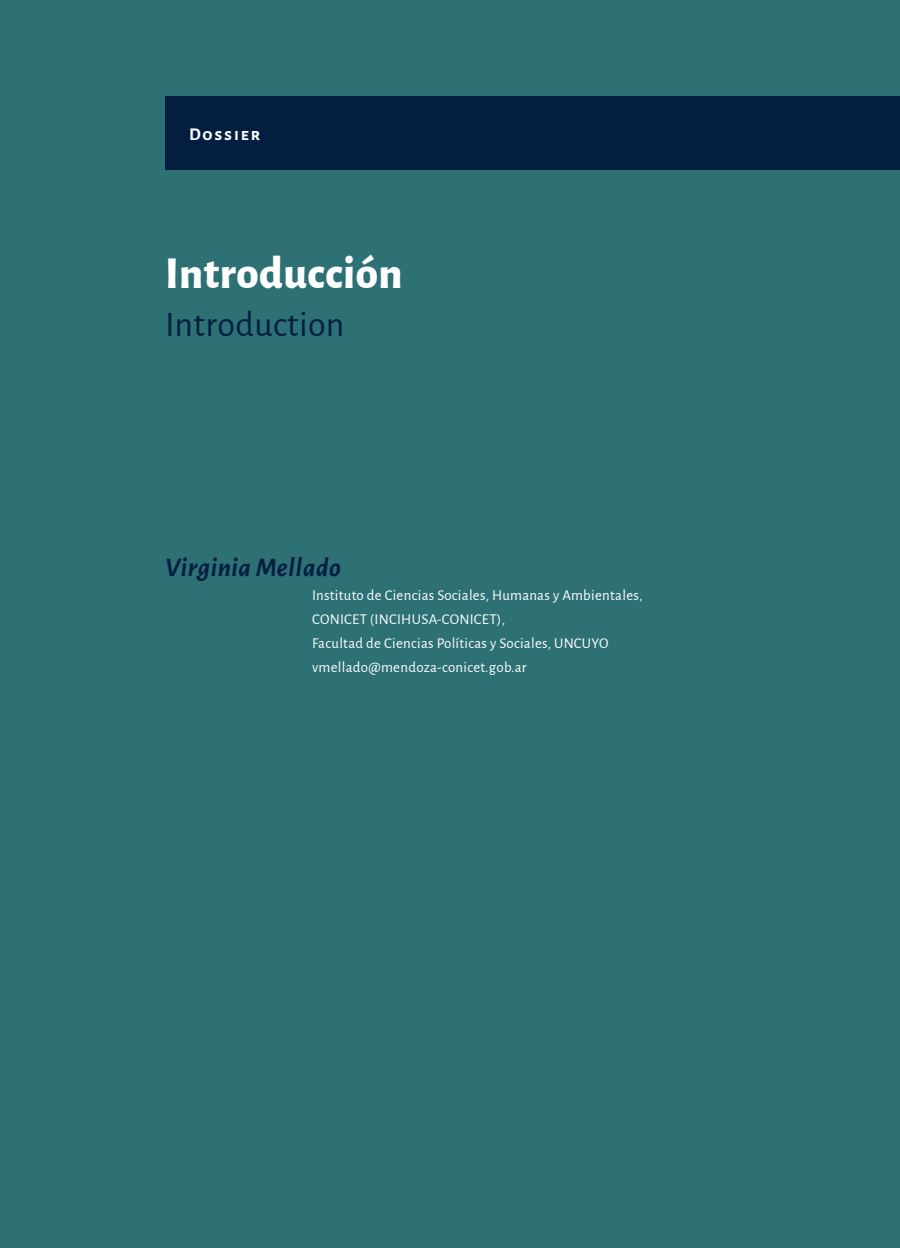
<style>
.page{position:relative;width:900px;height:1248px;background:#2d7175}
.page>*{position:absolute;margin:0;border:0;box-sizing:border-box;transform-origin:0 0}
.t1{font:800 45px "Alegreya Sans";letter-spacing:.01em;color:#fff}
.t2{font:36px "Alegreya Sans";letter-spacing:.01em;color:#041e41}
.t3{font:italic 700 27px "Alegreya Sans";letter-spacing:.02em;color:#041e41}
.t4{font:700 18px "Alegreya Sans";letter-spacing:.1em;color:#fff}
.t5{font:15px/24px "Alegreya Sans";letter-spacing:.02em;color:#fff}
</style>
<div class="page">
<div style="left:165px;top:96px;width:735px;height:74px;background:#041e41"></div>
<p class="t4" style="left:189px;top:121px;width:73px">Dossier</p>
<h1 class="t1" style="left:165px;top:239px;width:239px">Introducción</h1>
<h2 class="t2" style="left:165px;top:300px;width:181px">Introduction</h2>
<h3 class="t3" style="left:165px;top:547px;width:177px">Virginia Mellado</h3>
<p class="t5" style="left:312px;top:582px;width:332px">Instituto de Ciencias Sociales, Humanas y Ambientales, CONICET (INCIHUSA-CONICET),<br>Facultad de Ciencias Políticas y Sociales, UNCUYO vmellado@mendoza-conicet.gob.ar</p>
</div>
